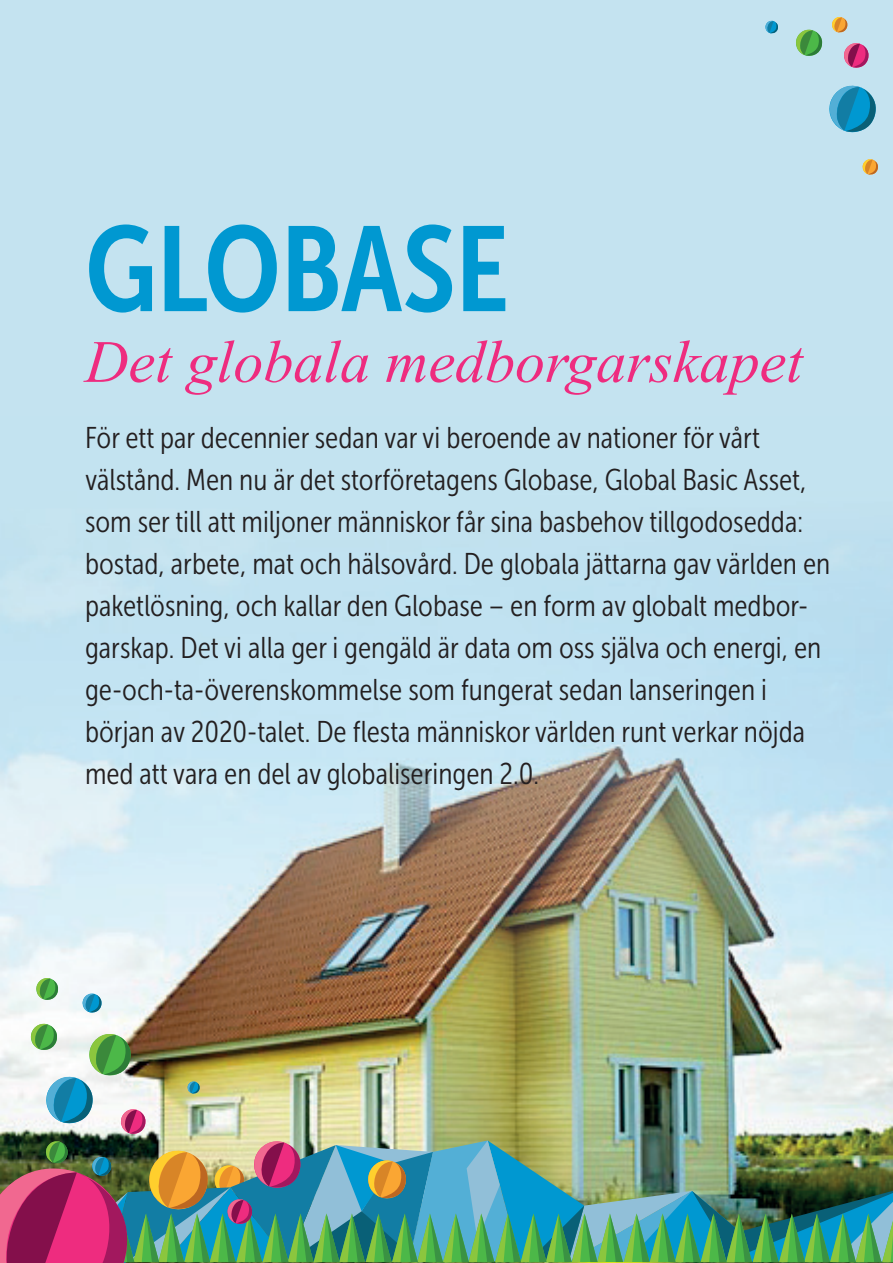
<style>
.page{position:relative;width:893px;height:1263px;background:#fff}
.page>*{position:absolute;margin:0;border:0;box-sizing:border-box;transform-origin:0 0}
.t1{font:120px "Museo Sans Cond 700";color:#0098d1}
.t2{font:italic 60px "Times New Roman";color:#ee2c7f}
.t3{font:30px/42px "Museo Sans Cond 300";color:#231f20}
</style>
<div class="page">
<div style="left:0;top:0;width:893px;height:417px;background:#c4e3f0"></div>
<img style="left:0;top:417px;width:893px;height:604px">
<svg style="left:861px;top:158px;width:19px;height:18px"></svg>
<svg style="left:824px;top:81px;width:57px;height:56px;background:#66b4d1"></svg>
<svg style="left:764px;top:20px;width:15px;height:15px"></svg>
<svg style="left:793px;top:16px;width:78px;height:54px;background:#b6c2c1"></svg>
<svg style="left:34px;top:976px;width:27px;height:26px"></svg>
<svg style="left:81px;top:992px;width:23px;height:22px"></svg>
<img style="left:0;top:1021px;width:893px;height:242px">
<h1 class="t1" style="left:85px;top:203px;width:425px">GLOBASE</h1>
<h2 class="t2" style="left:85px;top:320px;width:719px">Det globala medborgarskapet</h2>
<p class="t3" style="left:85px;top:417px;width:747px">För ett par decennier sedan var vi beroende av nationer för vårt välstånd. Men nu är det storföretagens Globase, Global Basic Asset, som ser till att miljoner människor får sina basbehov tillgodosedda: bostad, arbete, mat och hälsovård. De globala jättarna gav världen en paketlösning, och kallar den Globase – en form av globalt medbor&shy;garskap. Det vi alla ger i gengäld är data om oss själva och energi, en ge-och-ta-överenskommelse som fungerat sedan lanseringen i början av 2020-talet. De flesta människor världen runt verkar nöjda med att vara en del av globaliseringen 2.0.</p>
</div>
